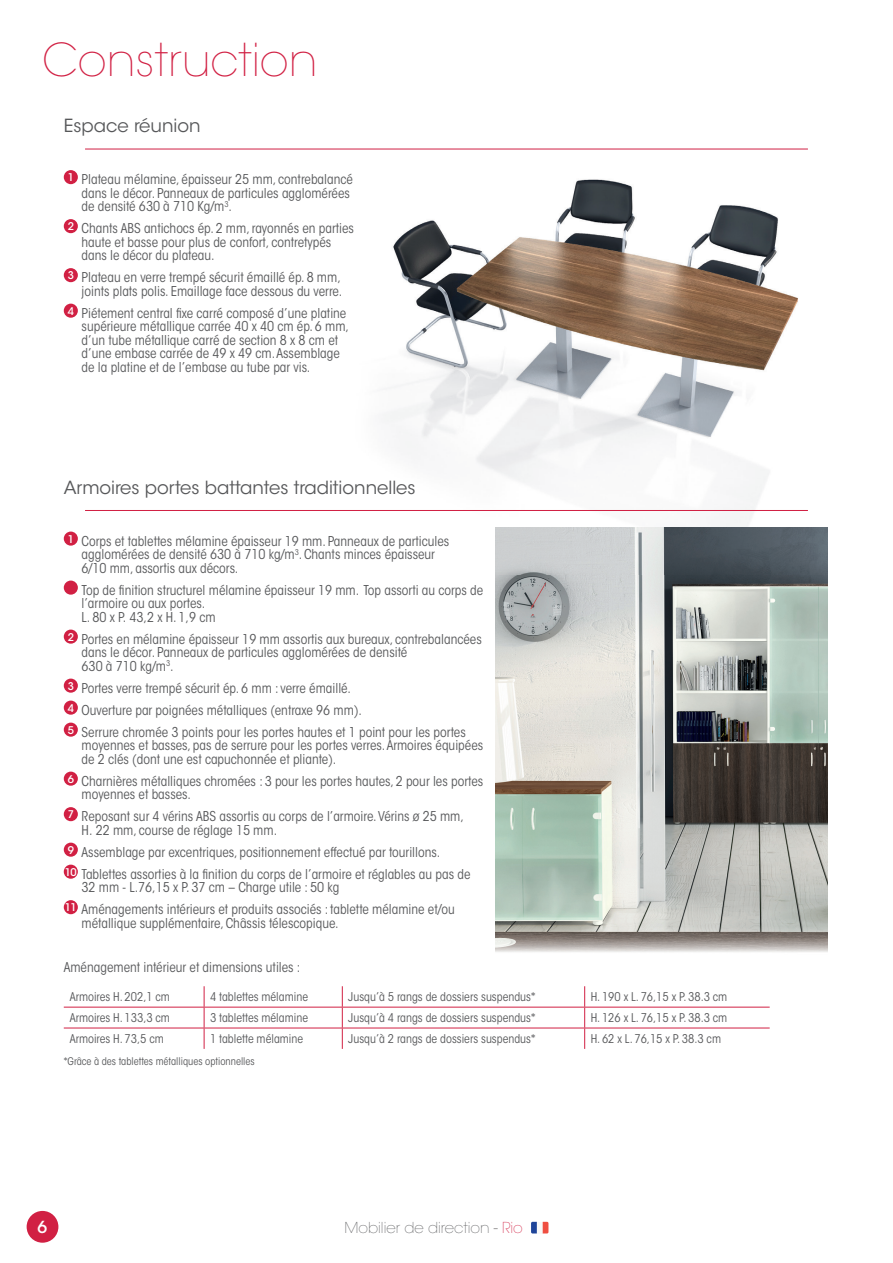
<style>
.page{position:relative;width:893px;height:1263px;background:#fff}
.page>*{position:absolute;margin:0;border:0;box-sizing:border-box;transform-origin:0 0}
.t1{font:200 45px "ITC Avant Garde Std";color:#d12043}
.t2{font:18px "ITC Avant Garde Std";color:#57585a}
.t3{font:500 16.5px "ITC Avant Garde Std";color:#fff}
.t4{font:200 15px "ITC Avant Garde Std";color:#57585a}
.t5{font:condensed 13.5px/13.5px "ITC Avant Garde Std";color:#57585a}
.t6{font:condensed 12px "ITC Avant Garde Std";color:#57585a}
.t7{font:condensed 10.5px "ITC Avant Garde Std";color:#57585a}
.s1{color:#231f20}
.s2{color:#d12043}
</style>
<div class="page">
<img style="left:329px;top:148px;width:479px;height:379px">
<hr style="left:85px;top:149px;width:723px;height:1px;background:#d12043">
<img style="left:495px;top:527px;width:333px;height:425px">
<hr style="left:85px;top:510px;width:723px;height:1px;background:#d12043">
<div style="left:27px;top:1211px;width:31px;height:32px;background:#d12043;border-radius:50%"></div>
<svg style="left:531px;top:1222px;width:6px;height:11px"></svg>
<div style="left:537px;top:1222px;width:6px;height:11px;background:#f9f9f8"></div>
<svg style="left:543px;top:1222px;width:5px;height:11px"></svg>
<div style="left:64px;top:170px;width:14px;height:14px;background:#d12043;border-radius:50%"></div>
<div style="left:64px;top:219px;width:14px;height:14px;background:#d12043;border-radius:50%"></div>
<div style="left:64px;top:268px;width:14px;height:14px;background:#d12043;border-radius:50%"></div>
<div style="left:64px;top:304px;width:14px;height:14px;background:#d12043;border-radius:50%"></div>
<div style="left:64px;top:531px;width:14px;height:15px;background:#d12043;border-radius:50%"></div>
<div style="left:64px;top:581px;width:14px;height:14px;background:#d12043;border-radius:50%"></div>
<div style="left:64px;top:630px;width:14px;height:14px;background:#d12043;border-radius:50%"></div>
<div style="left:64px;top:679px;width:14px;height:14px;background:#d12043;border-radius:50%"></div>
<div style="left:64px;top:701px;width:14px;height:14px;background:#d12043;border-radius:50%"></div>
<div style="left:64px;top:723px;width:14px;height:14px;background:#d12043;border-radius:50%"></div>
<div style="left:64px;top:772px;width:14px;height:14px;background:#d12043;border-radius:50%"></div>
<div style="left:64px;top:807px;width:14px;height:14px;background:#d12043;border-radius:50%"></div>
<div style="left:64px;top:843px;width:14px;height:14px;background:#d12043;border-radius:50%"></div>
<div style="left:64px;top:865px;width:14px;height:14px;background:#d12043;border-radius:50%"></div>
<div style="left:64px;top:900px;width:14px;height:14px;background:#d12043;border-radius:50%"></div>
<hr style="left:64px;top:1007px;width:140px;height:1px;background:#d12043">
<hr style="left:204px;top:1007px;width:138px;height:1px;background:#d12043">
<hr style="left:342px;top:1007px;width:243px;height:1px;background:#d12043">
<hr style="left:585px;top:1007px;width:185px;height:1px;background:#d12043">
<hr style="left:64px;top:1028px;width:140px;height:1px;background:#d12043">
<hr style="left:204px;top:1028px;width:138px;height:1px;background:#d12043">
<svg style="left:204px;top:986px;width:1px;height:63px"></svg>
<hr style="left:342px;top:1028px;width:243px;height:1px;background:#d12043">
<svg style="left:342px;top:986px;width:1px;height:63px"></svg>
<hr style="left:585px;top:1028px;width:185px;height:1px;background:#d12043">
<svg style="left:584px;top:986px;width:1px;height:63px"></svg>
<h1 class="t1" style="left:43px;top:33px;width:277px">Construction</h1>
<h2 class="t2" style="left:64px;top:115px;width:138px">Espace réunion</h2>
<p class="t5" style="left:82px;top:173px;width:273px;text-indent:-14px"><sup>1</sup> Plateau mélamine, épaisseur 25 mm, contrebalancé dans le décor. Panneaux de particules agglomérées de densité 630 à 710 Kg/m<sup>3</sup>.</p>
<p class="t5" style="left:82px;top:222px;width:274px;text-indent:-14px"><sup>2</sup> Chants ABS antichocs ép. 2 mm, rayonnés en parties haute et basse pour plus de confort, contretypés dans le décor du plateau.</p>
<p class="t5" style="left:68px;top:271px;width:276px;text-align:right"><sup>3</sup> Plateau en verre trempé sécurit émaillé ép. 8 mm, joints plats polis. Emaillage face dessous du verre.</p>
<p class="t5" style="left:82px;top:306px;width:269px;text-indent:-14px"><sup>4</sup> Piétement central fixe carré composé d’une platine supérieure métallique carrée 40 x 40 cm ép. 6 mm, d’un tube métallique carré de section 8 x 8 cm et d’une embase carrée de 49 x 49 cm. Assemblage de la platine et de l’embase au tube par vis.</p>
<h2 class="t2" style="left:64px;top:476px;width:353px">Armoires portes battantes traditionnelles</h2>
<p class="t5" style="left:82px;top:534px;width:369px;text-indent:-14px"><sup>1</sup> Corps et tablettes mélamine épaisseur 19 mm. Panneaux de particules agglomérées de densité 630 à 710 kg/m<sup>3</sup>. Chants minces épaisseur<br>6/10 mm, assortis aux décors.</p>
<p class="t5" style="left:82px;top:583px;width:403px">Top de finition structurel mélamine épaisseur 19 mm. Top assorti au corps de l’armoire ou aux portes.<br>L. 80 x P. 43,2 x H. 1,9 cm</p>
<p class="t5" style="left:82px;top:632px;width:402px;text-indent:-14px"><sup>2</sup> Portes en mélamine épaisseur 19 mm assortis aux bureaux, contrebalancées dans le décor. Panneaux de particules agglomérées de densité<br>630 à 710 kg/m<sup>3</sup>.</p>
<p class="t5" style="left:68px;top:677px;width:400px;line-height:22px"><sup>3</sup> Portes verre trempé sécurit ép. 6 mm : verre émaillé.<br><sup>4</sup> Ouverture par poignées métalliques (entraxe 96 mm).<br><sup>5</sup> Serrure chromée 3 points pour les portes hautes et 1 point pour les portes</p>
<p class="t5" style="left:82px;top:739px;width:403px">moyennes et basses, pas de serrure pour les portes verres. Armoires équipées de 2 clés (dont une est capuchonnée et pliante).</p>
<p class="t5" style="left:82px;top:774px;width:403px;text-indent:-14px"><sup>6</sup> Charnières métalliques chromées : 3 pour les portes hautes, 2 pour les portes moyennes et basses.</p>
<p class="t5" style="left:82px;top:810px;width:384px;text-indent:-14px"><sup>7</sup> Reposant sur 4 vérins ABS assortis au corps de l’armoire. Vérins ø 25 mm,<br>H. 22 mm, course de réglage 15 mm.</p>
<p class="t5" style="left:65px;top:841px;width:407px;line-height:22px"><sup>9</sup> Assemblage par excentriques, positionnement effectué par tourillons.<br><sup>10</sup> Tablettes assorties à la finition du corps de l’armoire et réglables au pas de</p>
<p class="t5" style="left:65px;top:876px;width:392px;line-height:22px;text-indent:17px">32 mm - L.76,15 x P. 37 cm – Charge utile : 50 kg<br><sup>11</sup> Aménagements intérieurs et produits associés : tablette mélamine et/ou</p>
<p class="t5" style="left:82px;top:916px;width:259px">métallique supplémentaire, Châssis télescopique.</p>
<p class="t5" style="left:64px;top:960px;width:238px">Aménagement intérieur et dimensions utiles :</p>
<p class="t6" style="left:70px;top:989px;width:102px">Armoires H. 202,1 cm</p>
<p class="t6" style="left:210px;top:989px;width:99px">4 tablettes mélamine</p>
<p class="t6" style="left:348px;top:989px;width:189px">Jusqu’à 5 rangs de dossiers suspendus*</p>
<p class="t6" style="left:591px;top:989px;width:138px">H. 190 x L. 76,15 x P. 38.3 cm</p>
<p class="t6" style="left:70px;top:1010px;width:102px">Armoires H. 133,3 cm</p>
<p class="t6" style="left:210px;top:1010px;width:99px">3 tablettes mélamine</p>
<p class="t6" style="left:348px;top:1010px;width:189px">Jusqu’à 4 rangs de dossiers suspendus*</p>
<p class="t6" style="left:591px;top:1010px;width:138px">H. 126 x L. 76,15 x P. 38.3 cm</p>
<p class="t6" style="left:70px;top:1031px;width:95px">Armoires H. 73,5 cm</p>
<p class="t6" style="left:210px;top:1031px;width:95px">1 tablette mélamine</p>
<p class="t6" style="left:348px;top:1031px;width:189px">Jusqu’à 2 rangs de dossiers suspendus*</p>
<p class="t6" style="left:591px;top:1031px;width:132px">H. 62 x L. 76,15 x P. 38.3 cm</p>
<p class="t7" style="left:64px;top:1055px;width:193px">*Grâce à des tablettes métalliques optionnelles</p>
<p class="t3" style="left:38px;top:1217px;width:11px">6</p>
<p class="t4" style="left:344px;top:1219px;width:180px">Mobilier de direction <span class="s1">-</span> <span class="s2">Rio</span></p>
</div>
